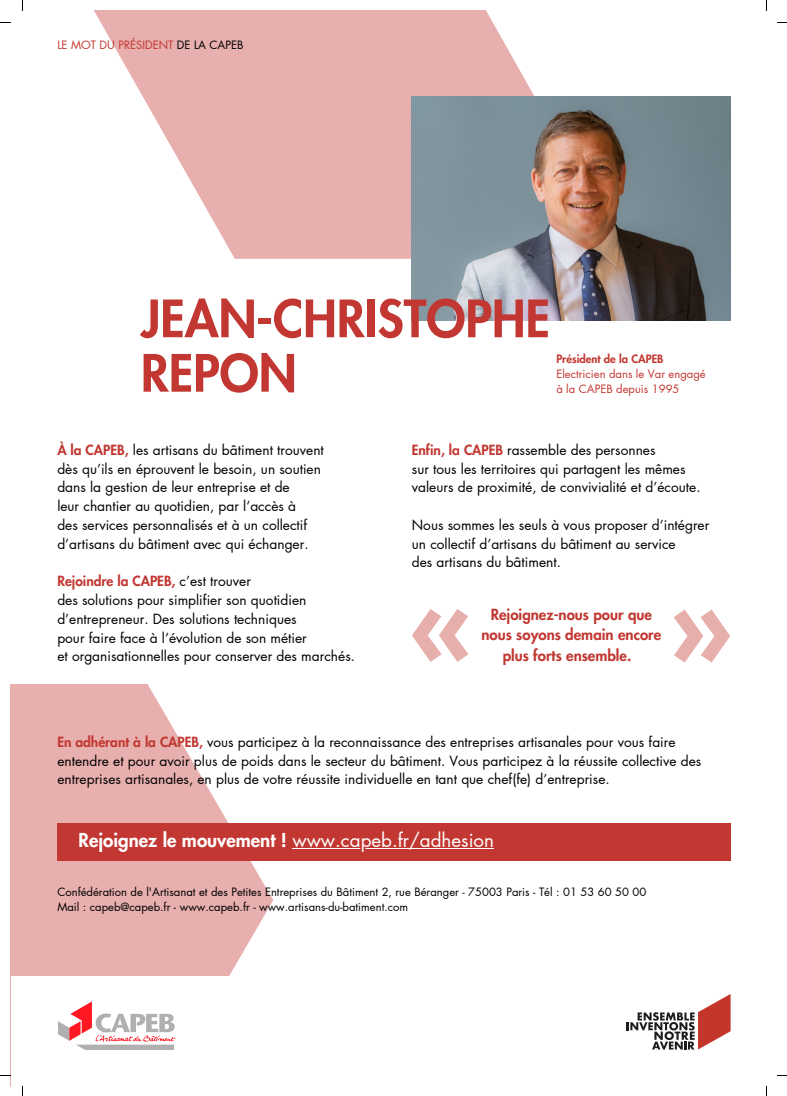
<style>
.page{position:relative;width:787px;height:1096px;background:#fff}
.page>*{position:absolute;margin:0;border:0;box-sizing:border-box;transform-origin:0 0}
.t1{font:800 50px "Futura LT Pro";color:#c23731}
.t2{font:800 18.75px "Futura LT Pro";color:#fff}
.t3{font:800 15px "Futura LT Pro";color:#c23731}
.t4{font:13.75px/18.8px "Futura LT Pro";color:#000}
.t5{font:800 13.75px "Futura LT Pro";color:#c23731}
.t6{font:11.25px "Futura LT Pro";color:#000}
.t7{font:11.25px "Futura LT Pro";color:#c23731}
.t8{font:800 11.25px "Futura LT Pro";color:#c23731}
.s1{color:#000}
.s2{font-weight:800;color:#c23731}
.s3{font-weight:400;color:#000}
.s4{font-weight:400}
</style>
<div class="page">
<svg style="left:10px;top:684px;width:263px;height:402px;fill:#e7afad"></svg>
<svg style="left:674px;top:609px;width:56px;height:53px"></svg>
<svg style="left:412px;top:609px;width:56px;height:53px"></svg>
<div style="left:57px;top:823px;width:673px;height:37px;background:#c23731"></div>
<div style="left:11px;top:975px;width:766px;height:111px;background:#fff"></div>
<svg style="left:94px;top:10px;width:440px;height:249px;fill:#e7afad"></svg>
<svg style="left:58px;top:1001px;width:118px;height:49px"></svg>
<svg style="left:627px;top:994px;width:104px;height:55px"></svg>
<hr style="left:292px;top:848px;width:202px;height:1px;background:#fff">
<img style="left:411px;top:96px;width:319px;height:224px">
<p class="t7" style="left:57px;top:39px;width:188px">LE MOT DU PRÉSIDENT <span class="s1">DE LA CAPEB</span></p>
<p class="t1" style="left:141px;top:296px;width:411px">JEAN-CHRISTOPHE</p>
<p class="t1" style="left:141px;top:350px;width:157px">REPON</p>
<p class="t8" style="left:556px;top:354px;width:109px">Président de la CAPEB</p>
<p class="t7" style="left:556px;top:369px;width:151px">Electricien dans le Var engagé</p>
<p class="t7" style="left:556px;top:384px;width:125px">à la CAPEB depuis 1995</p>
<p class="t4" style="left:57px;top:441px;width:268px"><span class="s2">À la CAPEB,</span> les artisans du bâtiment trouvent</p>
<p class="t4" style="left:57px;top:459px;width:265px">dès qu’ils en éprouvent le besoin, un soutien</p>
<p class="t4" style="left:57px;top:478px;width:234px">dans la gestion de leur entreprise et de</p>
<p class="t4" style="left:57px;top:497px;width:240px">leur chantier au quotidien, par l’accès à</p>
<p class="t4" style="left:57px;top:516px;width:251px">des services personnalisés et à un collectif</p>
<p class="t4" style="left:57px;top:534px;width:253px">d’artisans du bâtiment avec qui échanger.</p>
<p class="t5" style="left:57px;top:575px;width:195px">Rejoindre la CAPEB, <span class="s3">c’est trouver</span></p>
<p class="t4" style="left:57px;top:591px;width:251px">des solutions pour simplifier son quotidien d’entrepreneur. Des solutions techniques</p>
<p class="t4" style="left:57px;top:628px;width:251px">pour faire face à l’évolution de son métier</p>
<p class="t4" style="left:57px;top:647px;width:299px">et organisationnelles pour conserver des marchés.</p>
<p class="t4" style="left:412px;top:441px;width:245px"><span class="s2">Enfin, la CAPEB</span> rassemble des personnes</p>
<p class="t4" style="left:412px;top:459px;width:290px">sur tous les territoires qui partagent les mêmes valeurs de proximité, de convivialité et d’écoute.</p>
<p class="t4" style="left:412px;top:516px;width:299px">Nous sommes les seuls à vous proposer d’intégrer</p>
<p class="t4" style="left:412px;top:534px;width:265px">un collectif d’artisans du bâtiment au service</p>
<p class="t4" style="left:412px;top:553px;width:151px">des artisans du bâtiment.</p>
<p class="t3" style="left:491px;top:607px;width:163px">Rejoignez-nous pour que</p>
<p class="t3" style="left:481px;top:628px;width:181px">nous soyons demain encore</p>
<p class="t3" style="left:503px;top:648px;width:130px">plus forts ensemble.</p>
<p class="t4" style="left:57px;top:732px;width:645px"><span class="s2">En adhérant à la CAPEB,</span> vous participez à la reconnaissance des entreprises artisanales pour vous faire entendre et pour avoir plus de poids dans le secteur du bâtiment. Vous participez à la réussite collective des entreprises artisanales, en plus de votre réussite individuelle en tant que chef(fe) d’entreprise.</p>
<p class="t2" style="left:79px;top:831px;width:417px">Rejoignez le mouvement ! <span class="s4">www.capeb.fr/adhesion</span></p>
<p class="t6" style="left:57px;top:886px;width:590px">Confédération de l'Artisanat et des Petites Entreprises du Bâtiment 2, rue Béranger - 75003 Paris - Tél : 01 53 60 50 00</p>
<p class="t6" style="left:57px;top:901px;width:352px">Mail : capeb@capeb.fr - www.capeb.fr - www.artisans-du-batiment.com</p>
</div>
